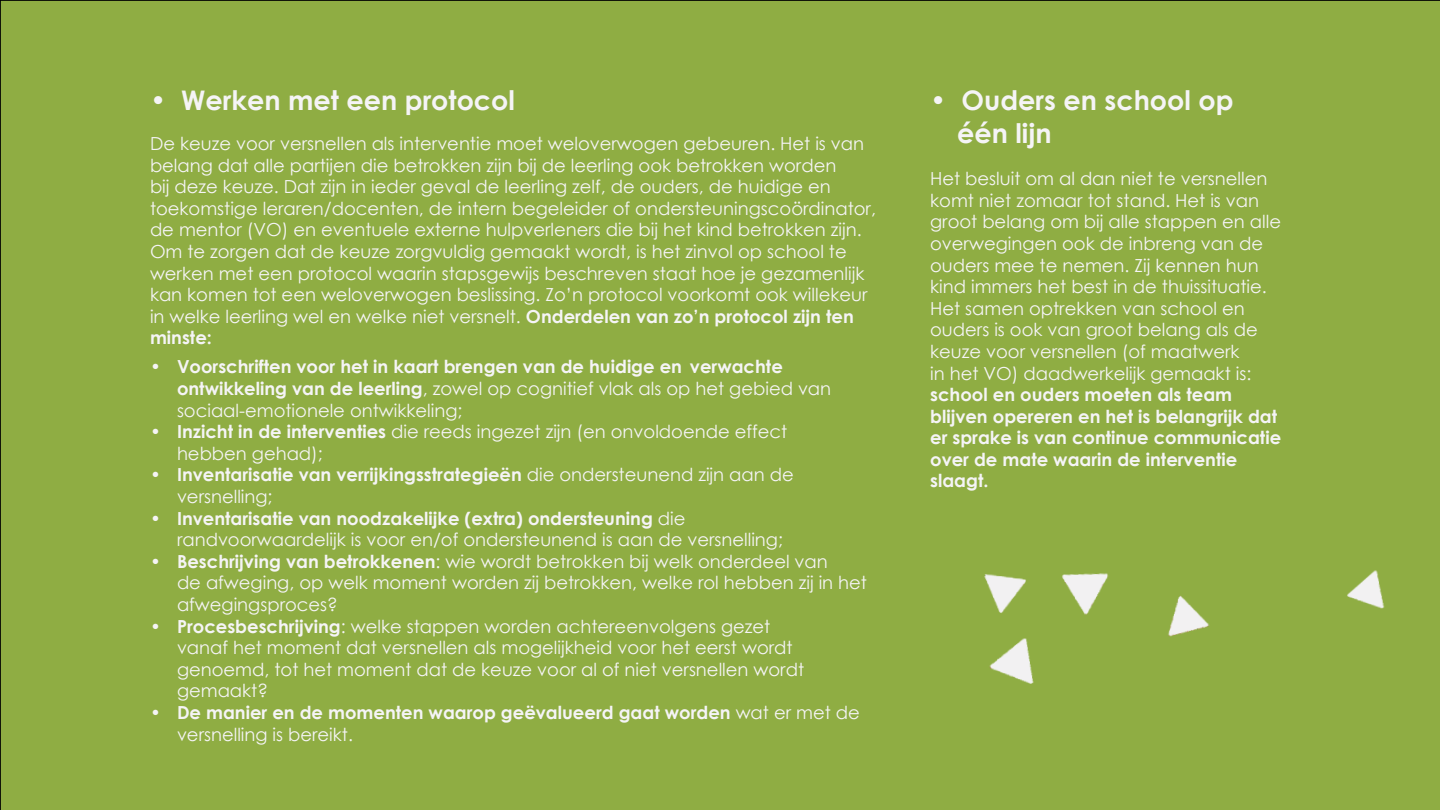
<style>
.page{position:relative;width:1440px;height:810px;background:#8fad43}
.page>*{position:absolute;margin:0;border:0;box-sizing:border-box;transform-origin:0 0}
.t1{font:700 27px/32.4px "Century Gothic";color:#f5f4f6}
.t2{font:18px/21.6px "Century Gothic";color:#f5f4f6}
.t3{font:700 18px/21.6px "Century Gothic";color:#f5f4f6}
.s1{font-weight:700}
.s2{font-weight:400}
</style>
<div class="page">
<div style="left:960px;top:504px;width:480px;height:306px;background:#8fad43"></div>
<h1 class="t1" style="left:150px;top:86px;width:367px">• Werken met een protocol</h1>
<h1 class="t1" style="left:957px;top:86px;width:278px;text-indent:-27px">• Ouders en school op één lijn</h1>
<p class="t2" style="left:150px;top:134px;width:728px">De keuze voor versnellen als interventie moet weloverwogen gebeuren. Het is van belang dat alle partijen die betrokken zijn bij de leerling ook betrokken worden<br>bij deze keuze. Dat zijn in ieder geval de leerling zelf, de ouders, de huidige en toekomstige leraren/docenten, de intern begeleider of ondersteuningscoördinator, de mentor (VO) en eventuele externe hulpverleners die bij het kind betrokken zijn.<br>Om te zorgen dat de keuze zorgvuldig gemaakt wordt, is het zinvol op school te werken met een protocol waarin stapsgewijs beschreven staat hoe je gezamenlijk kan komen tot een weloverwogen beslissing. Zo’n protocol voorkomt ook willekeur in welke leerling wel en welke niet versnelt. <span class="s1">Onderdelen van zo’n protocol zijn ten minste:</span></p>
<p class="t2" style="left:930px;top:169px;width:352px">Het besluit om al dan niet te versnellen komt niet zomaar tot stand. Het is van groot belang om bij alle stappen en alle overwegingen ook de inbreng van de ouders mee te nemen. Zij kennen hun kind immers het best in de thuissituatie.<br>Het samen optrekken van school en ouders is ook van groot belang als de keuze voor versnellen (of maatwerk<br>in het VO) daadwerkelijk gemaakt is:</p>
<p class="t3" style="left:930px;top:385px;width:352px">school en ouders moeten als team blijven opereren en het is belangrijk dat er sprake is van continue communicatie over de mate waarin de interventie slaagt.</p>
<p class="t3" style="left:177px;top:357px;width:656px;text-indent:-27px"><span class="s2">•</span> Voorschriften voor het in kaart brengen van de huidige en verwachte ontwikkeling van de leerling<span class="s2">, zowel op cognitief vlak als op het gebied van sociaal-emotionele ontwikkeling;</span></p>
<p class="t2" style="left:177px;top:422px;width:612px;text-indent:-27px">• <span class="s1">Inzicht in de interventies</span> die reeds ingezet zijn (en onvoldoende effect hebben gehad);</p>
<p class="t3" style="left:177px;top:465px;width:618px;text-indent:-27px"><span class="s2">•</span> Inventarisatie van verrijkingsstrategieën <span class="s2">die ondersteunend zijn aan de versnelling;</span></p>
<p class="t2" style="left:177px;top:509px;width:608px;text-indent:-27px">• <span class="s1">Inventarisatie van noodzakelijke (extra) ondersteuning</span> die randvoorwaardelijk is voor en/of ondersteunend is aan de versnelling;</p>
<p class="t2" style="left:177px;top:552px;width:692px;text-indent:-27px">• <span class="s1">Beschrijving van betrokkenen</span>: wie wordt betrokken bij welk onderdeel van<br>de afweging, op welk moment worden zij betrokken, welke rol hebben zij in het afwegingsproces?</p>
<p class="t2" style="left:177px;top:617px;width:629px;text-indent:-27px">• <span class="s1">Procesbeschrijving</span>: welke stappen worden achtereenvolgens gezet vanaf het moment dat versnellen als mogelijkheid voor het eerst wordt genoemd, tot het moment dat de keuze voor al of niet versnellen wordt gemaakt?</p>
<p class="t3" style="left:177px;top:703px;width:684px;text-indent:-27px"><span class="s2">•</span> De manier en de momenten waarop geëvalueerd gaat worden <span class="s2">wat er met de versnelling is bereikt.</span></p>
</div>
